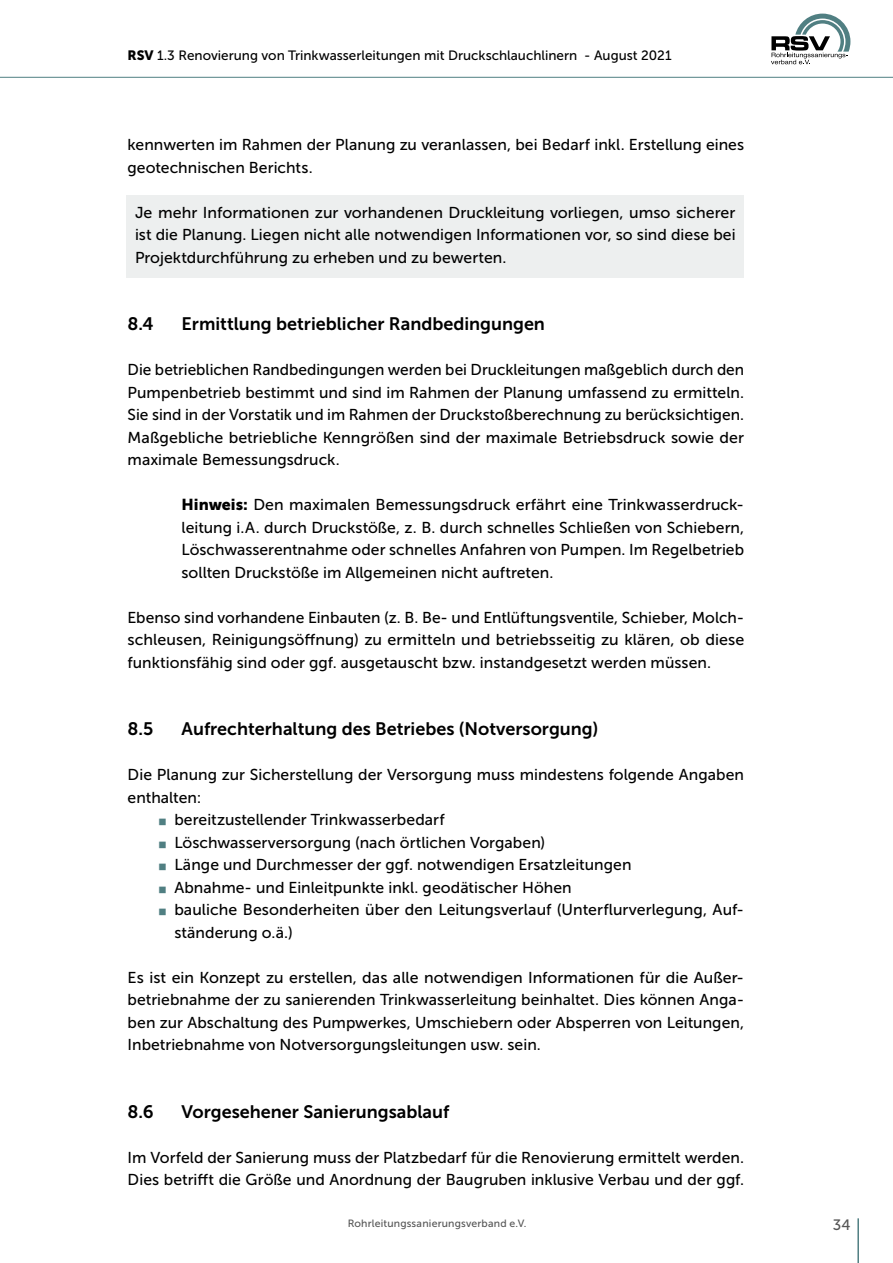
<style>
.page{position:relative;width:893px;height:1263px;background:#fff}
.page>*{position:absolute;margin:0;border:0;box-sizing:border-box;transform-origin:0 0}
.t1{font:18px "Museo Sans 700";color:#000}
.t2{font:15.75px/22.5px "Museo Sans 500";letter-spacing:.005em;color:#000;text-align:justify}
.t3{font:15px "Museo Sans 500";color:#555}
.t4{font:13.5px "Museo Sans 500";color:#000}
.t5{font:10.5px "Museo Sans 500";letter-spacing:.02em;color:#555}
.s1{font-family:"Museo Sans 900"}
.s2{color:#507f82}
</style>
<div class="page">
<hr style="left:857px;top:1218px;width:2px;height:45px;background:#507f82">
<hr style="left:0;top:77px;width:893px;height:1px;background:#507f82">
<svg style="left:771px;top:14px;width:79px;height:51px"></svg>
<div style="left:126px;top:195px;width:618px;height:82px;background:#edefef"></div>
<p class="t4" style="left:128px;top:48px;width:545px"><span class="s1">RSV</span> 1.3 Renovierung von Trinkwasserleitungen mit Druckschlauchlinern - August 2021</p>
<p class="t2" style="left:128px;top:133px;width:618px">kennwerten im Rahmen der Planung zu veranlassen, bei Bedarf inkl. Erstellung eines geotechnischen Berichts.</p>
<p class="t2" style="left:135px;top:201px;width:602px">Je mehr Informationen zur vorhandenen Druckleitung vorliegen, umso sicherer ist die Planung. Liegen nicht alle notwendigen Informationen vor, so sind diese bei Projektdurchführung zu erheben und zu bewerten.</p>
<p class="t1" style="left:128px;top:314px;width:28px">8.4</p>
<p class="t1" style="left:182px;top:314px;width:365px">Ermittlung betrieblicher Randbedingungen</p>
<p class="t2" style="left:128px;top:358px;width:618px">Die betrieblichen Randbedingungen werden bei Druckleitungen maßgeblich durch den Pumpenbetrieb bestimmt und sind im Rahmen der Planung umfassend zu ermitteln.<br>Sie sind in der Vorstatik und im Rahmen der Druckstoßberechnung zu berücksichtigen.<br>Maßgebliche betriebliche Kenngrößen sind der maximale Betriebsdruck sowie der maximale Bemessungsdruck.</p>
<p class="t2" style="left:182px;top:493px;width:564px"><span class="s1">Hinweis:</span> Den maximalen Bemessungsdruck erfährt eine Trinkwasserdruck&shy;leitung i.A. durch Druckstöße, z. B. durch schnelles Schließen von Schiebern, Löschwasserentnahme oder schnelles Anfahren von Pumpen. Im Regelbetrieb sollten Druckstöße im Allgemeinen nicht auftreten.</p>
<p class="t2" style="left:128px;top:606px;width:618px">Ebenso sind vorhandene Einbauten (z. B. Be- und Entlüftungsventile, Schieber, Molch&shy;schleusen, Reinigungsöffnung) zu ermitteln und betriebsseitig zu klären, ob diese funktionsfähig sind oder ggf. ausgetauscht bzw. instandgesetzt werden müssen.</p>
<p class="t1" style="left:128px;top:719px;width:27px">8.5</p>
<p class="t1" style="left:182px;top:719px;width:418px">Aufrechterhaltung des Betriebes (Notversorgung)</p>
<p class="t2" style="left:128px;top:763px;width:618px">Die Planung zur Sicherstellung der Versorgung muss mindestens folgende Angaben</p>
<p class="t2" style="left:128px;top:786px;width:75px">enthalten:</p>
<p class="t2" style="left:157px;top:808px;width:289px"><span class="s2">◼</span> bereitzustellender Trinkwasserbedarf</p>
<p class="t2" style="left:157px;top:831px;width:390px"><span class="s2">◼</span> Löschwasserversorgung (nach örtlichen Vorgaben)</p>
<p class="t2" style="left:157px;top:853px;width:476px"><span class="s2">◼</span> Länge und Durchmesser der ggf. notwendigen Ersatzleitungen</p>
<p class="t2" style="left:157px;top:876px;width:416px"><span class="s2">◼</span> Abnahme- und Einleitpunkte inkl. geodätischer Höhen</p>
<p class="t2" style="left:157px;top:898px;width:588px"><span class="s2">◼</span> bauliche Besonderheiten über den Leitungsverlauf (Unterflurverlegung, Auf-</p>
<p class="t2" style="left:174px;top:921px;width:120px">ständerung o.ä.)</p>
<p class="t2" style="left:128px;top:966px;width:618px;text-align:left">Es ist ein Konzept zu erstellen, das alle notwendigen Informationen für die Außer&shy;betriebnahme der zu sanierenden Trinkwasserleitung beinhaltet. Dies können Anga&shy;ben zur Abschaltung des Pumpwerkes, Umschiebern oder Absperren von Leitungen, Inbetriebnahme von Notversorgungsleitungen usw. sein.</p>
<p class="t1" style="left:128px;top:1101px;width:28px">8.6</p>
<p class="t1" style="left:182px;top:1101px;width:269px">Vorgesehener Sanierungsablauf</p>
<p class="t2" style="left:128px;top:1146px;width:618px">Im Vorfeld der Sanierung muss der Platzbedarf für die Renovierung ermittelt werden.<br>Dies betrifft die Größe und Anordnung der Baugruben inklusive Verbau und der ggf.</p>
<p class="t5" style="left:348px;top:1218px;width:180px">Rohrleitungssanierungsverband e.V.</p>
<p class="t3" style="left:833px;top:1217px;width:19px">34</p>
</div>
